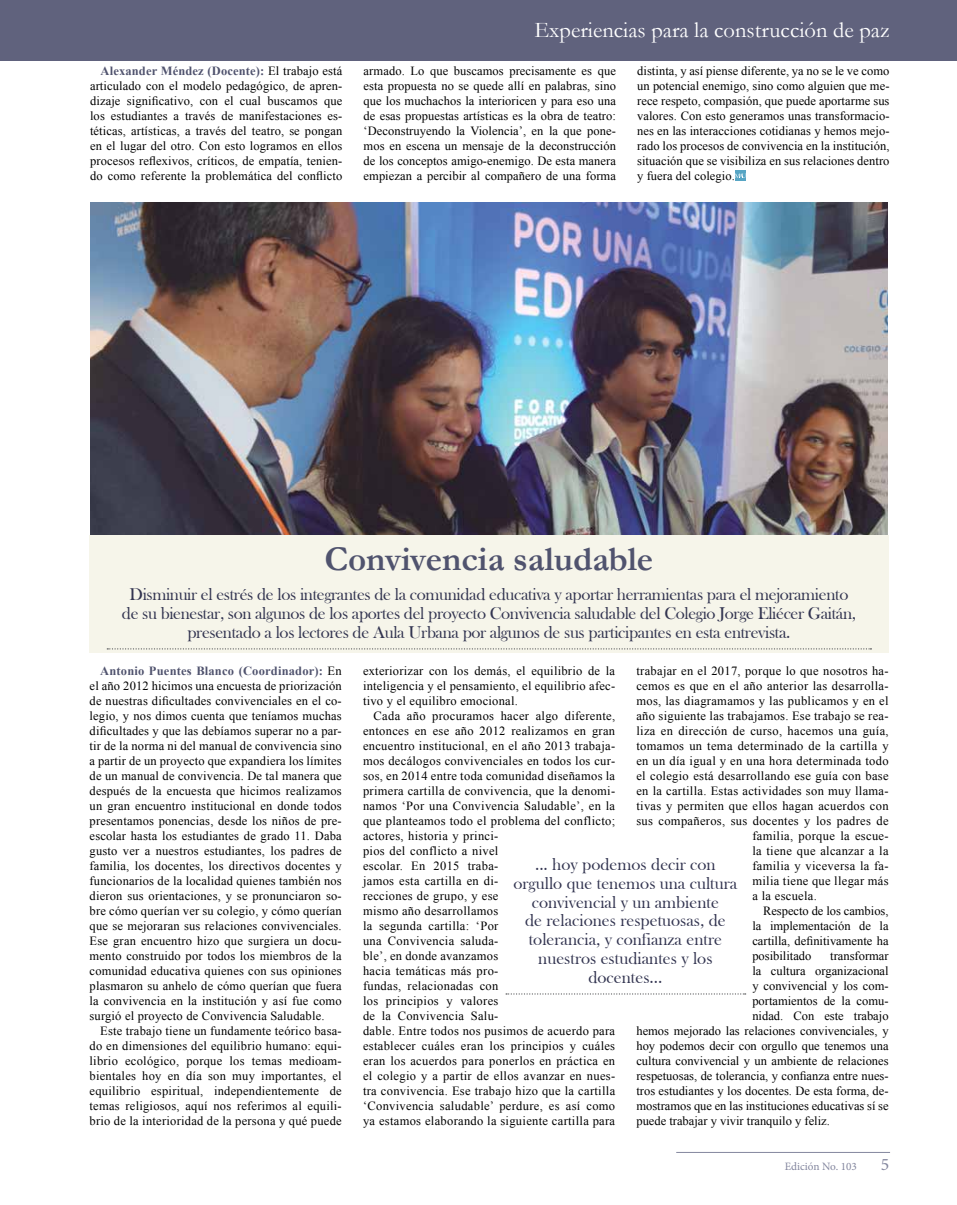
<style>
.page{position:relative;width:957px;height:1205px;background:#fff}
.page>*{position:absolute;margin:0;border:0;box-sizing:border-box;transform-origin:0 0}
.t1{font:700 35px "Garamond";color:#50536e}
.t2{font:22.5px "Garamond";color:#fff}
.t3{font:17.5px/18.8px "Bask Old Face";letter-spacing:-.02em;color:#323450;text-align:center}
.t4{font:17.5px/18.8px "Bask Old Face";color:#323450;text-align:center}
.t5{font:17.5px "Minion Pro";color:#83869e}
.t6{font:12.5px/15px "Times New Roman";letter-spacing:.025em;color:#000;text-align:justify}
.t7{font:12.5px "Times New Roman";color:#000}
.t8{font:11.25px "Minion Pro";color:#83869e}
.s1{font-weight:700;color:#50536e}
</style>
<div class="page">
<hr style="left:676px;top:1152px;width:214px;height:1px;background:#83869e">
<div style="left:90px;top:535px;width:798px;height:118px;background:#f6f5ea"></div>
<svg style="left:506px;top:993px;width:239px;height:1px"></svg>
<img style="left:91px;top:203px;width:797px;height:332px">
<div style="left:0;top:0;width:957px;height:60px;background:#60627d"></div>
<svg style="left:107px;top:648px;width:764px;height:1px"></svg>
<div style="left:735px;top:170px;width:10px;height:11px;background:#57a5c4"></div>
<svg style="left:735px;top:174px;width:11px;height:4px"></svg>
<h2 class="t2" style="left:534px;top:15px;width:357px">Experiencias para la construcción de paz</h2>
<p class="t6" style="left:90px;top:63px;width:254px;text-indent:11px"><span class="s1">Alexander Méndez (Docente):</span> El trabajo está articulado con el modelo pedagógico, de apren&shy;dizaje significativo, con el cual buscamos que los estudiantes a través de manifestaciones es&shy;téticas, artísticas, a través del teatro, se pongan en el lugar del otro. Con esto logramos en ellos procesos reflexivos, críticos, de empatía, tenien&shy;do como referente la problemática del conflicto</p>
<p class="t6" style="left:363px;top:63px;width:254px">armado. Lo que buscamos precisamente es que esta propuesta no se quede allí en palabras, sino que los muchachos la interioricen y para eso una de esas propuestas artísticas es la obra de teatro: ‘Deconstruyendo la Violencia’, en la que pone&shy;mos en escena un mensaje de la deconstrucción de los conceptos amigo-enemigo. De esta manera empiezan a percibir al compañero de una forma</p>
<p class="t6" style="left:637px;top:63px;width:254px">distinta, y así piense diferente, ya no se le ve como un potencial enemigo, sino como alguien que me&shy;rece respeto, compasión, que puede aportarme sus valores. Con esto generamos unas transformacio&shy;nes en las interacciones cotidianas y hemos mejo&shy;rado los procesos de convivencia en la institución, situación que se visibiliza en sus relaciones dentro y fuera del colegio.</p>
<h1 class="t1" style="left:324px;top:535px;width:330px">Convivencia saludable</h1>
<p class="t3" style="left:122px;top:585px;width:735px">Disminuir el estrés de los integrantes de la comunidad educativa y aportar herramientas para el mejoramiento de su bienestar, son algunos de los aportes del proyecto Convivencia saludable del Colegio Jorge Eliécer Gaitán, presentado a los lectores de Aula Urbana por algunos de sus participantes en esta entrevista.</p>
<p class="t6" style="left:90px;top:663px;width:254px;text-indent:11px"><span class="s1">Antonio Puentes Blanco (Coordinador):</span> En el año 2012 hicimos una encuesta de priorización de nuestras dificultades convivenciales en el co&shy;legio, y nos dimos cuenta que teníamos muchas dificultades y que las debíamos superar no a par&shy;tir de la norma ni del manual de convivencia sino a partir de un proyecto que expandiera los límites de un manual de convivencia. De tal manera que después de la encuesta que hicimos realizamos un gran encuentro institucional en donde todos presentamos ponencias, desde los niños de pre&shy;escolar hasta los estudiantes de grado 11. Daba gusto ver a nuestros estudiantes, los padres de familia, los docentes, los directivos docentes y funcionarios de la localidad quienes también nos dieron sus orientaciones, y se pronunciaron so&shy;bre cómo querían ver su colegio, y cómo querían que se mejoraran sus relaciones convivenciales.<br>Ese gran encuentro hizo que surgiera un docu&shy;mento construido por todos los miembros de la comunidad educativa quienes con sus opiniones plasmaron su anhelo de cómo querían que fuera la convivencia en la institución y así fue como surgió el proyecto de Convivencia Saludable.</p>
<p class="t6" style="left:90px;top:1023px;width:254px;text-indent:11px">Este trabajo tiene un fundamente teórico basa&shy;do en dimensiones del equilibrio humano: equi&shy;librio ecológico, porque los temas medioam&shy;bientales hoy en día son muy importantes, el equilibrio espiritual, independientemente de temas religiosos, aquí nos referimos al equili&shy;brio de la interioridad de la persona y qué puede</p>
<p class="t6" style="left:636px;top:663px;width:254px">trabajar en el 2017, porque lo que nosotros ha-</p>
<p class="t6" style="left:636px;top:678px;width:254px">cemos es que en el año anterior las desarrolla-</p>
<p class="t6" style="left:636px;top:693px;width:254px">mos, las diagramamos y las publicamos y en el</p>
<p class="t6" style="left:636px;top:708px;width:254px">año siguiente las trabajamos. Ese trabajo se rea-</p>
<p class="t6" style="left:636px;top:723px;width:254px">liza en dirección de curso, hacemos una guía,</p>
<p class="t6" style="left:636px;top:738px;width:254px">tomamos un tema determinado de la cartilla y</p>
<p class="t6" style="left:636px;top:753px;width:254px">en un día igual y en una hora determinada todo</p>
<p class="t6" style="left:636px;top:768px;width:254px">el colegio está desarrollando ese guía con base</p>
<p class="t6" style="left:636px;top:783px;width:254px">en la cartilla. Estas actividades son muy llama-</p>
<p class="t6" style="left:636px;top:798px;width:254px">tivas y permiten que ellos hagan acuerdos con</p>
<p class="t6" style="left:636px;top:813px;width:254px">sus compañeros, sus docentes y los padres de</p>
<p class="t6" style="left:752px;top:828px;width:138px">familia, porque la escue-</p>
<p class="t6" style="left:752px;top:843px;width:138px">la tiene que alcanzar a la</p>
<p class="t6" style="left:752px;top:858px;width:138px">familia y viceversa la fa-</p>
<p class="t6" style="left:752px;top:873px;width:138px">milia tiene que llegar más</p>
<p class="t6" style="left:752px;top:888px;width:66px">a la escuela.</p>
<p class="t7" style="left:763px;top:902px;width:127px">Respecto de los cambios,</p>
<p class="t7" style="left:752px;top:917px;width:138px">la implementación de la</p>
<p class="t7" style="left:752px;top:932px;width:138px">cartilla, definitivamente ha</p>
<p class="t7" style="left:752px;top:947px;width:61px">posibilitado</p>
<p class="t7" style="left:830px;top:947px;width:60px">transformar</p>
<p class="t7" style="left:752px;top:962px;width:138px">la cultura organizacional</p>
<p class="t7" style="left:752px;top:977px;width:138px">y convivencial y los com-</p>
<p class="t7" style="left:752px;top:992px;width:138px">portamientos de la comu-</p>
<p class="t7" style="left:752px;top:1007px;width:138px">nidad. Con este trabajo</p>
<p class="t7" style="left:636px;top:1022px;width:254px">hemos mejorado las relaciones convivenciales, y</p>
<p class="t7" style="left:636px;top:1037px;width:254px">hoy podemos decir con orgullo que tenemos una</p>
<p class="t7" style="left:636px;top:1052px;width:254px">cultura convivencial y un ambiente de relaciones</p>
<p class="t7" style="left:636px;top:1067px;width:254px">respetuosas, de tolerancia, y confianza entre nues-</p>
<p class="t7" style="left:636px;top:1082px;width:254px">tros estudiantes y los docentes. De esta forma, de-</p>
<p class="t7" style="left:636px;top:1097px;width:254px">mostramos que en las instituciones educativas sí se</p>
<p class="t7" style="left:636px;top:1112px;width:195px">puede trabajar y vivir tranquilo y feliz.</p>
<p class="t6" style="left:363px;top:663px;width:254px">exteriorizar con los demás, el equilibrio de la inteligencia y el pensamiento, el equilibrio afec&shy;tivo y el equilibro emocional.</p>
<p class="t6" style="left:363px;top:708px;width:254px;text-align:left;text-indent:11px">Cada año procuramos hacer algo diferente, entonces en ese año 2012 realizamos en gran encuentro institucional, en el año 2013 trabaja&shy;mos decálogos convivenciales en todos los cur&shy;sos, en 2014 entre toda comunidad diseñamos la primera cartilla de convivencia, que la denomi&shy;namos ‘Por una Convivencia Saludable’, en la que planteamos todo el problema del conflicto; actores, historia y princi-<br>pios del conflicto a nivel<br>escolar. En 2015 traba-<br>jamos esta cartilla en di-<br>recciones de grupo, y ese<br>mismo año desarrollamos<br>la segunda cartilla: ‘Por<br>una Convivencia saluda-<br>ble’, en donde avanzamos<br>hacia temáticas más pro-<br>fundas, relacionadas con<br>los principios y valores<br>de la Convivencia Salu-<br>dable. Entre todos nos pusimos de acuerdo para establecer cuáles eran los principios y cuáles eran los acuerdos para ponerlos en práctica en el colegio y a partir de ellos avanzar en nues&shy;tra convivencia. Ese trabajo hizo que la cartilla ‘Convivencia saludable’ perdure, es así como ya estamos elaborando la siguiente cartilla para</p>
<h3 class="t4" style="left:513px;top:855px;width:225px">... hoy podemos decir con orgullo que tenemos una cultura convivencial y un ambiente<br>de relaciones respetuosas, de tolerancia, y confianza entre nuestros estudiantes y los docentes...</h3>
<p class="t8" style="left:784px;top:1159px;width:74px">Edición No. 103</p>
<h3 class="t5" style="left:880px;top:1153px;width:10px">5</h3>
</div>
